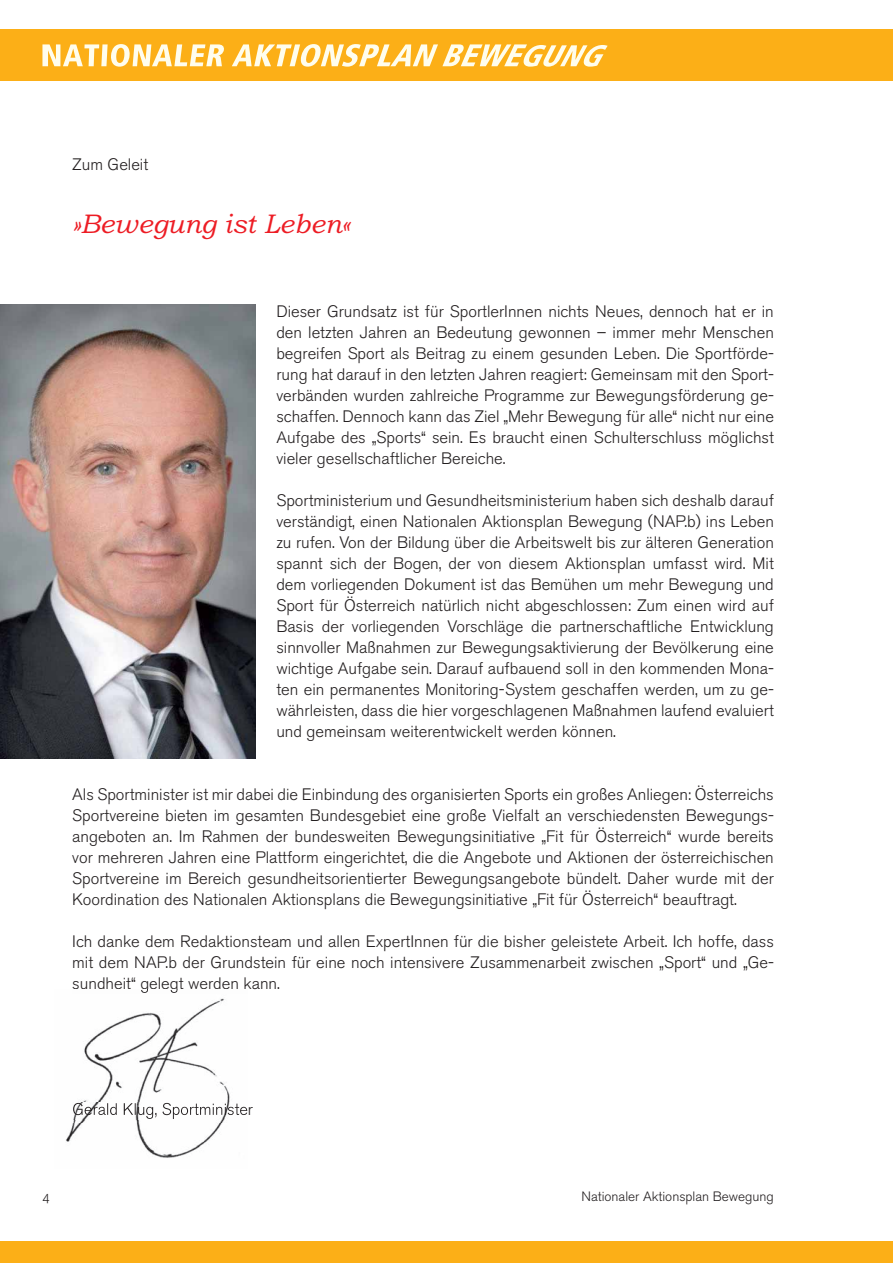
<style>
.page{position:relative;width:893px;height:1263px;background:#fff}
.page>*{position:absolute;margin:0;border:0;box-sizing:border-box;transform-origin:0 0}
.t1{font:italic 27px "Bookman Old Style";color:#ed1c24}
.t2{font:16.5px/21px "Akzidenz Grotesk BE Light Os F";color:#231f20;text-align:justify}
.t3{font:13.5px "Akzidenz Grotesk BE Light Os F";color:#231f20}
</style>
<div class="page">
<img style="left:0;top:304px;width:255px;height:454px">
<img style="left:66px;top:998px;width:164px;height:160px">
<img style="left:170px;top:989px;width:8px;height:4px">
<img style="left:141px;top:989px;width:7px;height:4px">
<img style="left:180px;top:1103px;width:68px;height:16px">
<img style="left:73px;top:1103px;width:107px;height:16px">
<div style="left:0;top:30px;width:893px;height:51px;background:#fcaf17"></div>
<div style="left:0;top:1242px;width:893px;height:21px;background:#fcaf17"></div>
<svg style="left:42px;top:44px;width:566px;height:23px"></svg>
<p class="t2" style="left:72px;top:156px;width:77px">Zum Geleit</p>
<h1 class="t1" style="left:72px;top:214px;width:279px">»Bewegung ist Leben«</h1>
<p class="t2" style="left:276px;top:303px;width:499px">Dieser Grundsatz ist für SportlerInnen nichts Neues, dennoch hat er in den letzten Jahren an Bedeutung gewonnen – immer mehr Menschen begreifen Sport als Beitrag zu einem gesunden Leben. Die Sportförde&shy;rung hat darauf in den letzten Jahren reagiert: Gemeinsam mit den Sport&shy;verbänden wurden zahlreiche Programme zur Bewegungsförderung ge&shy;schaffen. Dennoch kann das Ziel „Mehr Bewegung für alle“ nicht nur eine Aufgabe des „Sports“ sein. Es braucht einen Schulterschluss möglichst vieler gesellschaftlicher Bereiche.</p>
<p class="t2" style="left:276px;top:492px;width:499px">Sportministerium und Gesundheitsministerium haben sich deshalb darauf verständigt, einen Nationalen Aktionsplan Bewegung (NAP.b) ins Leben zu rufen. Von der Bildung über die Arbeitswelt bis zur älteren Generation spannt sich der Bogen, der von diesem Aktionsplan umfasst wird. Mit dem vorliegenden Dokument ist das Bemühen um mehr Bewegung und Sport für Österreich natürlich nicht abgeschlossen: Zum einen wird auf Basis der vorliegenden Vorschläge die partnerschaftliche Entwicklung sinnvoller Maßnahmen zur Bewegungsaktivierung der Bevölkerung eine wichtige Aufgabe sein. Darauf aufbauend soll in den kommenden Mona&shy;ten ein permanentes Monitoring-System geschaffen werden, um zu ge&shy;währleisten, dass die hier vorgeschlagenen Maßnahmen laufend evaluiert und gemeinsam weiterentwickelt werden können.</p>
<p class="t2" style="left:72px;top:786px;width:703px">Als Sportminister ist mir dabei die Einbindung des organisierten Sports ein großes Anliegen: Österreichs Sportvereine bieten im gesamten Bundesgebiet eine große Vielfalt an verschiedensten Bewegungs&shy;angeboten an. Im Rahmen der bundesweiten Bewegungsinitiative „Fit für Österreich“ wurde bereits vor mehreren Jahren eine Plattform eingerichtet, die die Angebote und Aktionen der österreichischen Sportvereine im Bereich gesundheitsorientierter Bewegungsangebote bündelt. Daher wurde mit der Koordination des Nationalen Aktionsplans die Bewegungsinitiative „Fit für Österreich“ beauftragt.</p>
<p class="t2" style="left:72px;top:933px;width:703px">Ich danke dem Redaktionsteam und allen ExpertInnen für die bisher geleistete Arbeit. Ich hoffe, dass mit dem NAP.b der Grundstein für eine noch intensivere Zusammenarbeit zwischen „Sport“ und „Ge&shy;sundheit“ gelegt werden kann.</p>
<p class="t3" style="left:42px;top:1191px;width:9px">4</p>
<p class="t3" style="left:581px;top:1191px;width:194px">Nationaler Aktionsplan Bewegung</p>
</div>
